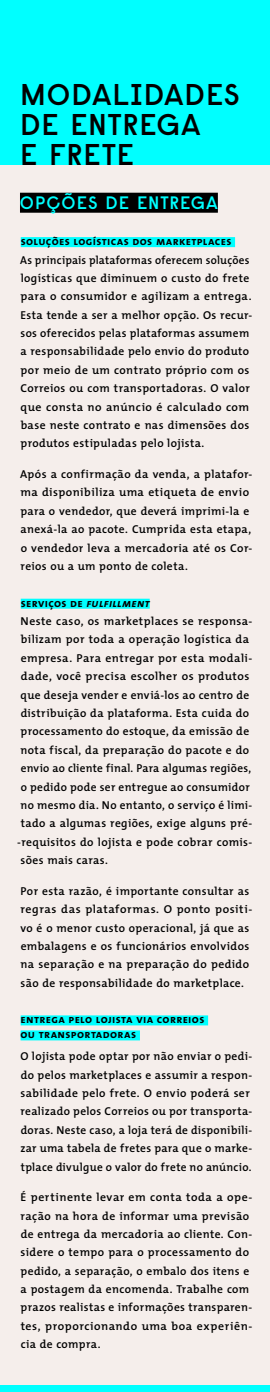
<style>
.page{position:relative;width:270px;height:1392px;background:#fff}
.page>*{position:absolute;margin:0;border:0;box-sizing:border-box;transform-origin:0 0}
.t1{font:600 30px/30px "Raisonne";letter-spacing:.03em;color:#000}
.t2{font:600 18px "Raisonne";letter-spacing:.06em;color:#0ff}
.t3{font:600 11.5px/18.4px "The Mix";letter-spacing:.035em;color:#000}
.t4{font:11.5px/15px "The Mix Bold Caps";letter-spacing:.03em;color:#000}
.t5{font:italic 11.5px "The Mix Bold Caps";letter-spacing:.025em;color:#000}
.s1{font-style:normal}
</style>
<div class="page">
<div style="left:0;top:0;width:270px;height:1390px;background:#f5eeeb"></div>
<div style="left:0;top:1385px;width:270px;height:6px;background:#0ff"></div>
<div style="left:0;top:0;width:270px;height:165px;background:#0ff"></div>
<div style="left:20px;top:193px;width:198px;height:20px;background:#000"></div>
<div style="left:21px;top:237px;width:214px;height:10px;background:#0ff"></div>
<div style="left:21px;top:598px;width:129px;height:10px;background:#0ff"></div>
<div style="left:21px;top:1015px;width:187px;height:10px;background:#0ff"></div>
<div style="left:21px;top:1030px;width:119px;height:10px;background:#0ff"></div>
<h1 class="t1" style="left:20px;top:79px;width:221px">MODALIDADES<br>DE ENTREGA<br>E FRETE</h1>
<h2 class="t2" style="left:20px;top:191px;width:199px">OPÇÕES DE ENTREGA</h2>
<p class="t4" style="left:21px;top:233px;width:212px">soluções logísticas dos marketplaces</p>
<p class="t3" style="left:20px;top:250px;width:234px">As principais plataformas oferecem soluções logísticas que diminuem o custo do frete para o consumidor e agilizam a entrega.<br>Esta tende a ser a melhor opção. Os recur&shy;sos oferecidos pelas plataformas assumem a responsabilidade pelo envio do produto por meio de um contrato próprio com os Correios ou com transportadoras. O valor que consta no anúncio é calculado com base neste contrato e nas dimensões dos produtos estipuladas pelo lojista.</p>
<p class="t3" style="left:20px;top:464px;width:234px">Após a confirmação da venda, a platafor&shy;ma disponibiliza uma etiqueta de envio para o vendedor, que deverá imprimi-la e anexá-la ao pacote. Cumprida esta etapa, o vendedor leva a mercadoria até os Cor&shy;reios ou a um ponto de coleta.</p>
<p class="t5" style="left:21px;top:593px;width:130px"><span class="s1">serviços de</span> fulfillment</p>
<p class="t3" style="left:21px;top:611px;width:233px">Neste caso, os marketplaces se responsa-</p>
<p class="t3" style="left:21px;top:630px;width:230px">bilizam por toda a operação logística da</p>
<p class="t3" style="left:21px;top:648px;width:233px">empresa. Para entregar por esta modali-</p>
<p class="t3" style="left:21px;top:666px;width:230px">dade, você precisa escolher os produtos</p>
<p class="t3" style="left:21px;top:685px;width:230px">que deseja vender e enviá-los ao centro de</p>
<p class="t3" style="left:21px;top:703px;width:230px">distribuição da plataforma. Esta cuida do</p>
<p class="t3" style="left:21px;top:722px;width:230px">processamento do estoque, da emissão de</p>
<p class="t3" style="left:21px;top:740px;width:230px">nota fiscal, da preparação do pacote e do</p>
<p class="t3" style="left:21px;top:758px;width:232px">envio ao cliente final. Para algumas regiões,</p>
<p class="t3" style="left:21px;top:777px;width:231px">o pedido pode ser entregue ao consumidor</p>
<p class="t3" style="left:21px;top:795px;width:233px">no mesmo dia. No entanto, o serviço é limi-</p>
<p class="t3" style="left:21px;top:813px;width:233px">tado a algumas regiões, exige alguns pré-</p>
<p class="t3" style="left:17px;top:832px;width:237px">-requisitos do lojista e pode cobrar comis-</p>
<p class="t3" style="left:21px;top:850px;width:89px">sões mais caras.</p>
<p class="t3" style="left:21px;top:881px;width:233px">Por esta razão, é importante consultar as regras das plataformas. O ponto positi&shy;vo é o menor custo operacional, já que as embalagens e os funcionários envolvidos na separação e na preparação do pedido são de responsabilidade do marketplace.</p>
<p class="t4" style="left:21px;top:1011px;width:185px">entrega pelo lojista via correios ou transportadoras</p>
<p class="t3" style="left:20px;top:1046px;width:233px">O lojista pode optar por não enviar o pedi&shy;do pelos marketplaces e assumir a respon&shy;sabilidade pelo frete. O envio poderá ser realizado pelos Correios ou por transporta&shy;doras. Neste caso, a loja terá de disponibili&shy;zar uma tabela de fretes para que o marke&shy;tplace divulgue o valor do frete no anúncio.</p>
<p class="t3" style="left:21px;top:1187px;width:233px">É pertinente levar em conta toda a ope&shy;ração na hora de informar uma previsão de entrega da mercadoria ao cliente. Con&shy;sidere o tempo para o processamento do pedido, a separação, o embalo dos itens e a postagem da encomenda. Trabalhe com prazos realistas e informações transparen&shy;tes, proporcionando uma boa experiên&shy;cia de compra.</p>
</div>
